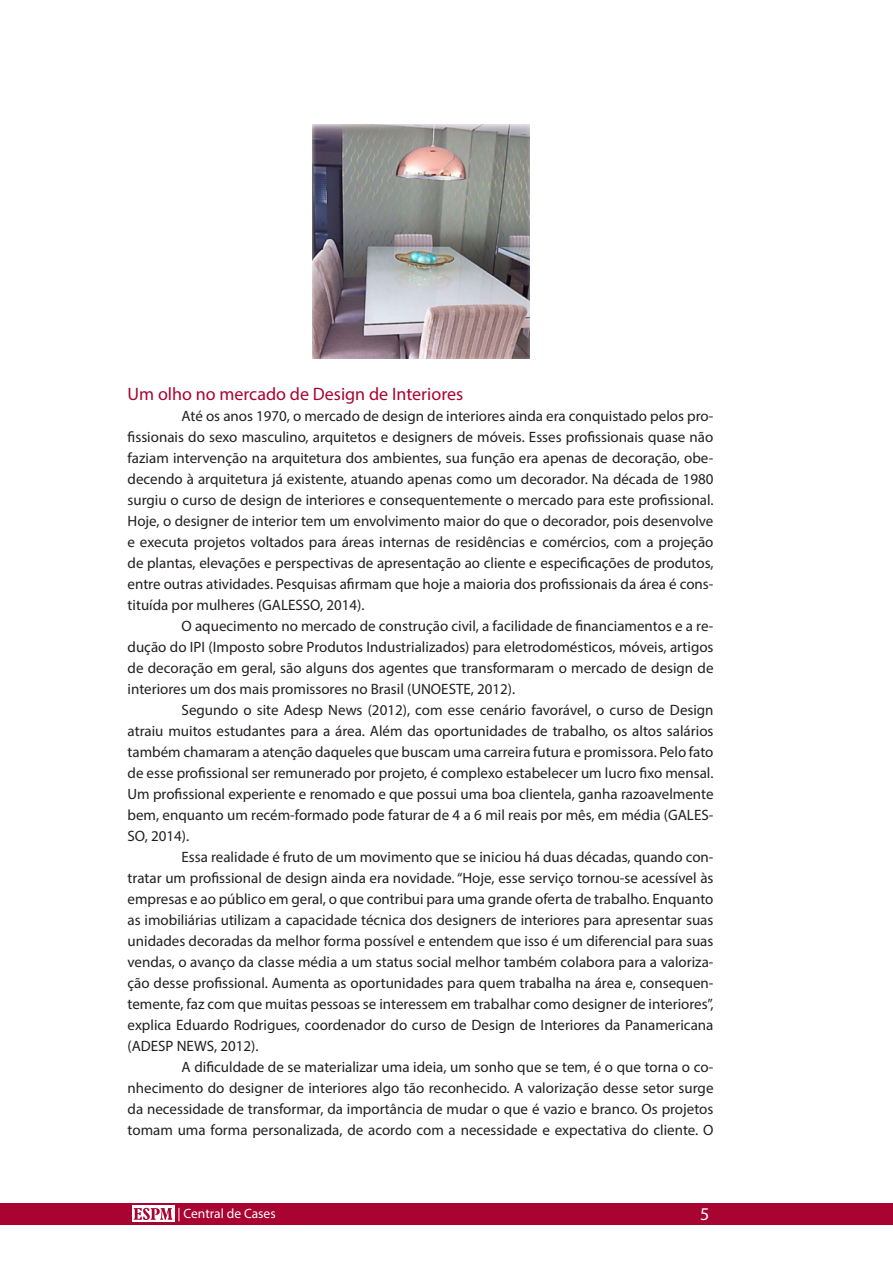
<style>
.page{position:relative;width:893px;height:1263px;background:#fff}
.page>*{position:absolute;margin:0;border:0;box-sizing:border-box;transform-origin:0 0}
.titulo_textocorrido{font:18px "Myriad Pro";color:#a90332}
.t1{font:18px "Myriad Pro";color:#fff}
.corpotexto{font:15px/21px "Myriad Pro";color:#231f20;text-align:justify}
.t2{font:13.5px "Myriad Pro";color:#fff}
</style>
<div class="page">
<div style="left:0;top:1203px;width:893px;height:22px;background:#a90332"></div>
<div style="left:132px;top:1206px;width:42px;height:16px;background:#fff"></div>
<svg style="left:134px;top:1208px;width:38px;height:12px"></svg>
<img style="left:312px;top:124px;width:217px;height:234px">
<p class="titulo_textocorrido" style="left:128px;top:383px;width:337px">Um olho no mercado de Design de Interiores</p>
<p class="corpotexto" style="left:128px;top:406px;width:587px;text-indent:54px">Até os anos 1970, o mercado de design de interiores ainda era conquistado pelos pro&shy;fissionais do sexo masculino, arquitetos e designers de móveis. Esses profissionais quase não faziam intervenção na arquitetura dos ambientes, sua função era apenas de decoração, obe&shy;decendo à arquitetura já existente, atuando apenas como um decorador. Na década de 1980 surgiu o curso de design de interiores e consequentemente o mercado para este profissional.<br>Hoje, o designer de interior tem um envolvimento maior do que o decorador, pois desenvolve e executa projetos voltados para áreas internas de residências e comércios, com a projeção de plantas, elevações e perspectivas de apresentação ao cliente e especificações de produtos, entre outras atividades. Pesquisas afirmam que hoje a maioria dos profissionais da área é cons&shy;tituída por mulheres (GALESSO, 2014).</p>
<p class="corpotexto" style="left:128px;top:616px;width:587px;text-indent:54px">O aquecimento no mercado de construção civil, a facilidade de financiamentos e a re&shy;dução do IPI (Imposto sobre Produtos Industrializados) para eletrodomésticos, móveis, artigos de decoração em geral, são alguns dos agentes que transformaram o mercado de design de interiores um dos mais promissores no Brasil (UNOESTE, 2012).</p>
<p class="corpotexto" style="left:128px;top:700px;width:587px;text-indent:54px">Segundo o site Adesp News (2012), com esse cenário favorável, o curso de Design atraiu muitos estudantes para a área. Além das oportunidades de trabalho, os altos salários também chamaram a atenção daqueles que buscam uma carreira futura e promissora. Pelo fato de esse profissional ser remunerado por projeto, é complexo estabelecer um lucro fixo mensal.<br>Um profissional experiente e renomado e que possui uma boa clientela, ganha razoavelmente bem, enquanto um recém-formado pode faturar de 4 a 6 mil reais por mês, em média (GALES-SO, 2014).</p>
<p class="corpotexto" style="left:128px;top:847px;width:587px;text-indent:54px">Essa realidade é fruto de um movimento que se iniciou há duas décadas, quando con&shy;tratar um profissional de design ainda era novidade. “Hoje, esse serviço tornou-se acessível às empresas e ao público em geral, o que contribui para uma grande oferta de trabalho. Enquanto as imobiliárias utilizam a capacidade técnica dos designers de interiores para apresentar suas unidades decoradas da melhor forma possível e entendem que isso é um diferencial para suas vendas, o avanço da classe média a um status social melhor também colabora para a valoriza&shy;ção desse profissional. Aumenta as oportunidades para quem trabalha na área e, consequen&shy;temente, faz com que muitas pessoas se interessem em trabalhar como designer de interiores”, explica Eduardo Rodrigues, coordenador do curso de Design de Interiores da Panamericana (ADESP NEWS, 2012).</p>
<p class="corpotexto" style="left:128px;top:1057px;width:587px;text-indent:54px">A dificuldade de se materializar uma ideia, um sonho que se tem, é o que torna o co&shy;nhecimento do designer de interiores algo tão reconhecido. A valorização desse setor surge da necessidade de transformar, da importância de mudar o que é vazio e branco. Os projetos tomam uma forma personalizada, de acordo com a necessidade e expectativa do cliente. O</p>
<p class="t2" style="left:177px;top:1205px;width:100px">| Central de Cases</p>
<p class="t1" style="left:700px;top:1203px;width:11px">5</p>
</div>
